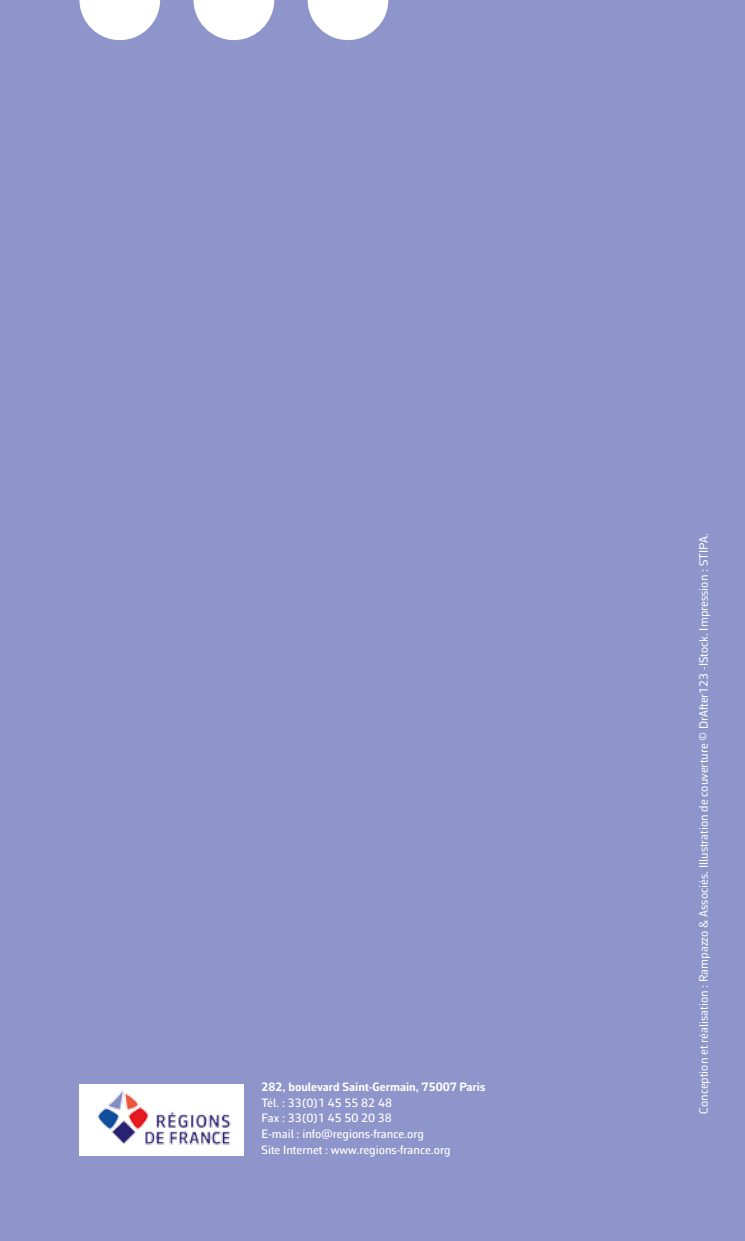
<style>
.page{position:relative;width:745px;height:1241px;background:#fff}
.page>*{position:absolute;margin:0;border:0;box-sizing:border-box;transform-origin:0 0}
.t1{font:500 12.25px/15.8px "Corbeau Pro";color:#fff}
.t2{font:12.25px "Corbeau Pro";color:#fff}
.t3{font:700 12.25px "Corbeau Pro";color:#fff}
</style>
<div class="page">
<div style="left:0;top:0;width:744px;height:1240px;background:#8e95ca"></div>
<svg style="left:79px;top:0;width:81px;height:40px"></svg>
<svg style="left:193px;top:0;width:81px;height:40px"></svg>
<svg style="left:307px;top:0;width:81px;height:40px"></svg>
<div style="left:79px;top:1083px;width:165px;height:72px;background:#fff"></div>
<img style="left:90px;top:1083px;width:151px;height:62px">
<p class="t3" style="left:261px;top:1078px;width:225px">282, boulevard Saint-Germain, 75007 Paris</p>
<p class="t1" style="left:261px;top:1094px;width:190px">Tél. : 33(0)1 45 55 82 48<br>Fax : 33(0)1 45 50 20 38<br>E-mail : info@regions-france.org<br>Site Internet : www.regions-france.org</p>
<p class="t2" style="left:695px;top:1113px;width:582px;rotate:-90deg">Conception et réalisation : Rampazzo &amp; Associés. Illustration de couverture © DrAfter123 -IStock. Impression : STIPA.</p>
</div>
